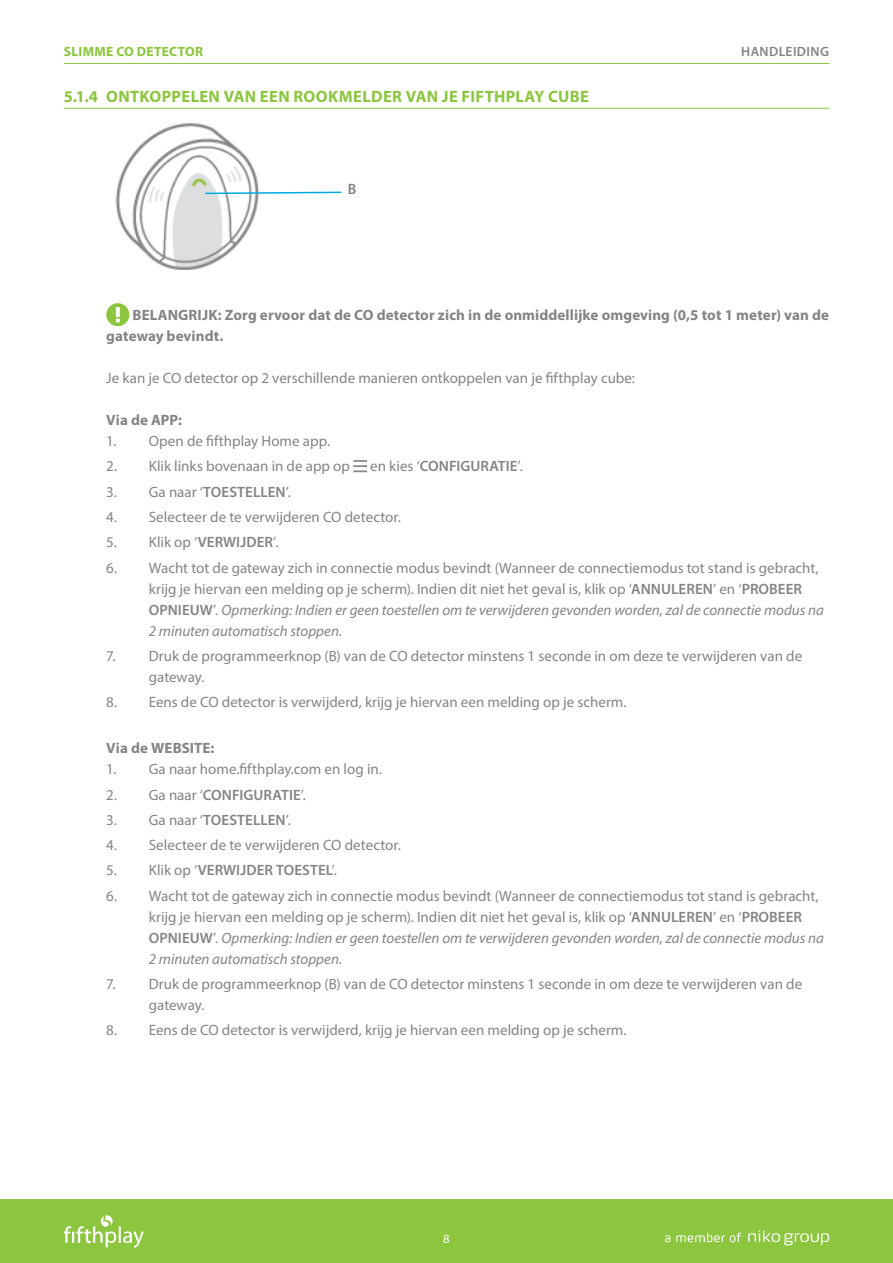
<style>
.page{position:relative;width:893px;height:1263px;background:#fff}
.page>*{position:absolute;margin:0;border:0;box-sizing:border-box;transform-origin:0 0}
.OnlineManual_Tussent{font:700 16.5px "Myriad Pro";letter-spacing:.025em;color:#8bc63e}
.OnlineManual_BulletP{font:15px/21px "Myriad Pro";color:#858485}
.OnlineManual_Intro{font:700 15px/21px "Myriad Pro";letter-spacing:.005em;color:#858485}
.OnlineManual_BulletP-2{font:600 15px "Myriad Pro";letter-spacing:.005em;color:#858485}
.OnlineManual_Intro-2{font:15px "Myriad Pro";color:#858485}
.t1{font:700 13.5px "Myriad Pro";letter-spacing:.02em;color:#8bc63e}
.t2{font:600 13.5px "Myriad Pro";letter-spacing:.03em;color:#858485}
.t3{font:12.75px "Myriad Pro";color:#fff}
.s1{font-weight:400}
.s2{font-weight:600}
.s3{font-style:italic}
</style>
<div class="page">
<div style="left:0;top:1199px;width:893px;height:64px;background:#8bc63e"></div>
<hr style="left:64px;top:63px;width:765px;height:1px;background:#8bc63e">
<svg style="left:64px;top:1215px;width:80px;height:33px"></svg>
<svg style="left:748px;top:1230px;width:81px;height:15px"></svg>
<svg style="left:665px;top:1235px;width:5px;height:7px"></svg>
<svg style="left:676px;top:1233px;width:65px;height:9px"></svg>
<hr style="left:64px;top:108px;width:765px;height:1px;background:#8bc63e">
<img style="left:115px;top:123px;width:144px;height:147px">
<svg style="left:204px;top:191px;width:138px;height:4px"></svg>
<svg style="left:106px;top:303px;width:23px;height:23px"></svg>
<svg style="left:353px;top:460px;width:14px;height:12px"></svg>
<p class="t1" style="left:64px;top:43px;width:141px">SLIMME CO DETECTOR</p>
<p class="t2" style="left:741px;top:43px;width:89px">HANDLEIDING</p>
<p class="OnlineManual_Tussent" style="left:64px;top:85px;width:527px">5.1.4 ONTKOPPELEN VAN EEN ROOKMELDER VAN JE FIFTHPLAY CUBE</p>
<p class="OnlineManual_BulletP-2" style="left:348px;top:180px;width:10px">B</p>
<p class="OnlineManual_Intro" style="left:106px;top:304px;width:724px;text-indent:26px">BELANGRIJK: Zorg ervoor dat de CO detector zich in de onmiddellijke omgeving (0,5 tot 1 meter) van de gateway bevindt.</p>
<p class="OnlineManual_Intro-2" style="left:106px;top:369px;width:530px">Je kan je CO detector op 2 verschillende manieren ontkoppelen van je fifthplay cube:</p>
<p class="OnlineManual_Intro" style="left:106px;top:409px;width:77px">Via de APP:</p>
<p class="OnlineManual_BulletP" style="left:106px;top:430px;width:225px">1. Open de fifthplay Home app.</p>
<p class="OnlineManual_BulletP" style="left:106px;top:456px;width:245px">2. Klik links bovenaan in de app op</p>
<p class="OnlineManual_BulletP-2" style="left:370px;top:457px;width:154px"><span class="s1">en kies ‘</span>CONFIGURATIE<span class="s1">’.</span></p>
<p class="OnlineManual_BulletP" style="left:106px;top:481px;width:186px">3. Ga naar ‘<span class="s2">TOESTELLEN</span>’.</p>
<p class="OnlineManual_BulletP" style="left:106px;top:506px;width:296px">4. Selecteer de te verwijderen CO detector.</p>
<p class="OnlineManual_BulletP" style="left:106px;top:531px;width:174px">5. Klik op ‘<span class="s2">VERWIJDER</span>’.</p>
<p class="OnlineManual_BulletP" style="left:149px;top:557px;width:676px;text-indent:-43px">6. Wacht tot de gateway zich in connectie modus bevindt (Wanneer de connectiemodus tot stand is gebracht, krijg je hiervan een melding op je scherm). Indien dit niet het geval is, klik op ‘<span class="s2">ANNULEREN</span>’ en ‘<span class="s2">PROBEER OPNIEUW</span>’. <span class="s3">Opmerking: Indien er geen toestellen om te verwijderen gevonden worden, zal de connectie modus na 2 minuten automatisch stoppen.</span></p>
<p class="OnlineManual_BulletP" style="left:149px;top:645px;width:655px;text-indent:-43px">7. Druk de programmeerknop (B) van de CO detector minstens 1 seconde in om deze te verwijderen van de gateway.</p>
<p class="OnlineManual_BulletP" style="left:106px;top:691px;width:522px">8. Eens de CO detector is verwijderd, krijg je hiervan een melding op je scherm.</p>
<p class="OnlineManual_Intro" style="left:106px;top:737px;width:110px">Via de WEBSITE:</p>
<p class="OnlineManual_BulletP" style="left:106px;top:758px;width:277px">1. Ga naar home.fifthplay.com en log in.</p>
<p class="OnlineManual_BulletP-2" style="left:106px;top:785px;width:201px"><span class="s1">2. Ga naar ‘</span>CONFIGURATIE<span class="s1">’.</span></p>
<p class="OnlineManual_BulletP" style="left:106px;top:809px;width:186px">3. Ga naar ‘<span class="s2">TOESTELLEN</span>’.</p>
<p class="OnlineManual_BulletP" style="left:106px;top:834px;width:296px">4. Selecteer de te verwijderen CO detector.</p>
<p class="OnlineManual_BulletP-2" style="left:106px;top:861px;width:232px"><span class="s1">5. Klik op ‘</span>VERWIJDER TOESTEL<span class="s1">’.</span></p>
<p class="OnlineManual_BulletP" style="left:149px;top:885px;width:676px;text-indent:-43px">6. Wacht tot de gateway zich in connectie modus bevindt (Wanneer de connectiemodus tot stand is gebracht, krijg je hiervan een melding op je scherm). Indien dit niet het geval is, klik op ‘<span class="s2">ANNULEREN</span>’ en ‘<span class="s2">PROBEER OPNIEUW</span>’. <span class="s3">Opmerking: Indien er geen toestellen om te verwijderen gevonden worden, zal de connectie modus na 2 minuten automatisch stoppen.</span></p>
<p class="OnlineManual_BulletP" style="left:149px;top:973px;width:655px;text-indent:-43px">7. Druk de programmeerknop (B) van de CO detector minstens 1 seconde in om deze te verwijderen van de gateway.</p>
<p class="OnlineManual_BulletP" style="left:106px;top:1019px;width:522px">8. Eens de CO detector is verwijderd, krijg je hiervan een melding op je scherm.</p>
<p class="t3" style="left:443px;top:1231px;width:8px">8</p>
</div>
